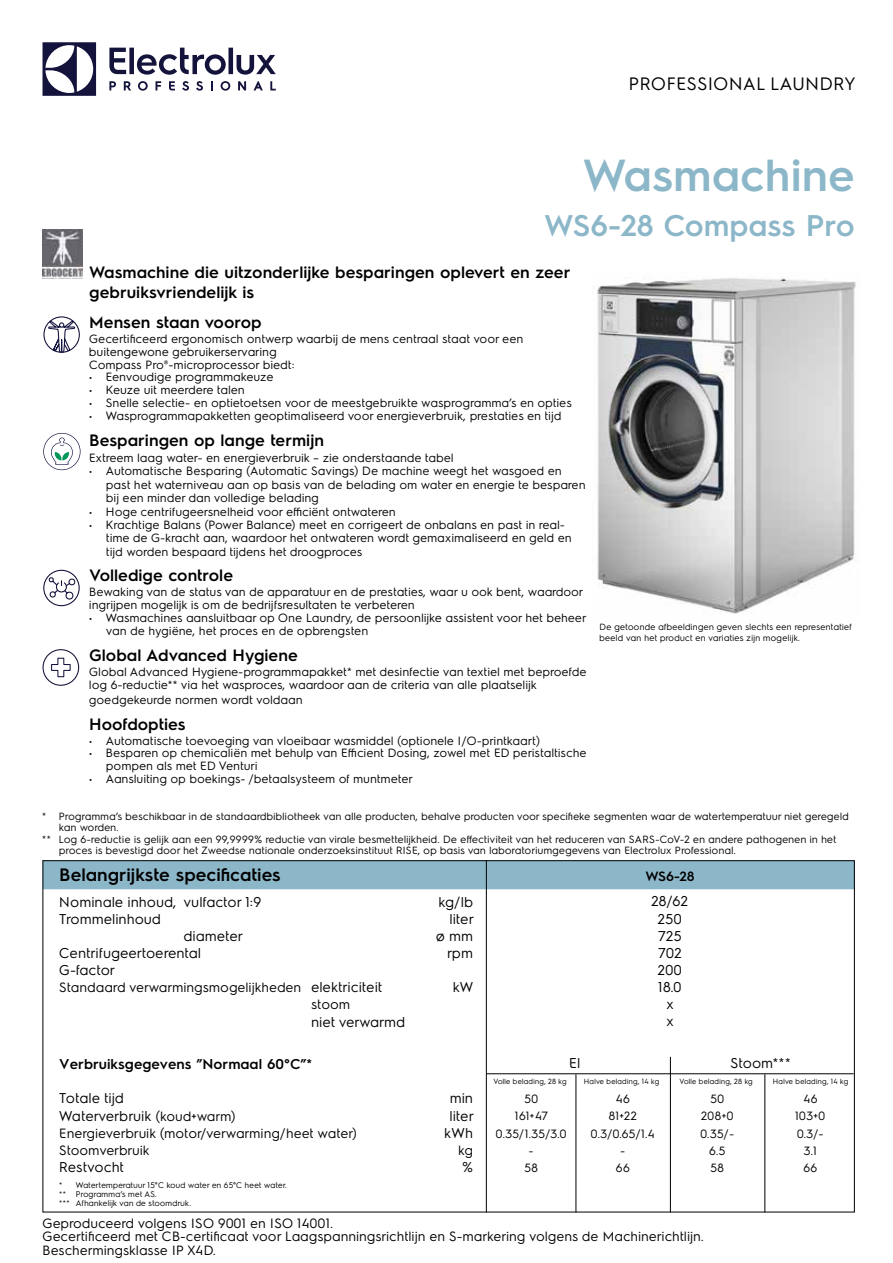
<style>
.page{position:relative;width:893px;height:1263px;background:#fff}
.page>*{position:absolute;margin:0;border:0;box-sizing:border-box;transform-origin:0 0}
.t1{font:600 45px "Electrolux Sans";color:#8cb7c9}
.t2{font:600 30px "Electrolux Sans";color:#8cb7c9}
.t3{font:600 18px "Electrolux Sans";color:#000}
.t4{font:18px "Electrolux Sans";color:#000}
.t5{font:600 16.5px/19.8px "Electrolux Sans";color:#000}
.t6{font:14.25px/17.1px "Electrolux Sans";color:#000;text-align:center}
.t7{font:600 14.25px "Electrolux Sans";color:#000}
.t8{font:13.5px/13.5px "Electrolux Sans";color:#000}
.t9{font:600 13.5px "Electrolux Sans";color:#000}
.t10{font:12px/12.8px "Electrolux Sans";color:#000}
.t11{font:10.5px/10.5px "Electrolux Sans";color:#000}
.t12{font:9px/10.8px "Electrolux Sans";color:#000}
.t13{font:8.25px/9px "Electrolux Sans";color:#000}
.t14{font:7.5px "Electrolux Sans";color:#000}
.s1{font-size:14.25px}
.s2{font-size:13.5px}
</style>
<div class="page">
<svg style="left:43px;top:42px;width:53px;height:54px"></svg>
<svg style="left:109px;top:48px;width:167px;height:27px"></svg>
<svg style="left:270px;top:81px;width:6px;height:9px"></svg>
<svg style="left:221px;top:81px;width:9px;height:10px"></svg>
<svg style="left:211px;top:81px;width:2px;height:9px"></svg>
<svg style="left:196px;top:81px;width:7px;height:10px"></svg>
<svg style="left:182px;top:81px;width:7px;height:10px"></svg>
<svg style="left:169px;top:81px;width:6px;height:9px"></svg>
<svg style="left:156px;top:81px;width:5px;height:9px"></svg>
<svg style="left:138px;top:81px;width:10px;height:10px"></svg>
<svg style="left:124px;top:81px;width:7px;height:9px"></svg>
<svg style="left:109px;top:81px;width:7px;height:9px"></svg>
<svg style="left:254px;top:81px;width:9px;height:9px"></svg>
<svg style="left:238px;top:81px;width:8px;height:9px"></svg>
<div style="left:45px;top:862px;width:808px;height:27px;background:#8cb7c9"></div>
<hr style="left:486px;top:860px;width:1px;height:352px;background:#000">
<hr style="left:486px;top:1073px;width:368px;height:1px;background:#000">
<hr style="left:576px;top:1074px;width:1px;height:138px;background:#000">
<hr style="left:670px;top:1057px;width:1px;height:155px;background:#000">
<hr style="left:764px;top:1074px;width:1px;height:138px;background:#000">
<img style="left:597px;top:278px;width:259px;height:336px">
<img style="left:43px;top:229px;width:39px;height:50px">
<svg style="left:48px;top:319px;width:28px;height:34px"></svg>
<div style="left:43px;top:316px;width:37px;height:37px;border:1px solid #14133b;border-radius:50%"></div>
<svg style="left:48px;top:577px;width:28px;height:23px"></svg>
<div style="left:43px;top:570px;width:37px;height:36px;border:1px solid #14133b;border-radius:50%"></div>
<svg style="left:43px;top:433px;width:38px;height:37px"></svg>
<svg style="left:43px;top:649px;width:36px;height:37px"></svg>
<h3 class="t4" style="left:629px;top:71px;width:229px">PROFESSIONAL LAUNDRY</h3>
<h1 class="t1" style="left:582px;top:143px;width:274px">Wasmachine</h1>
<h2 class="t2" style="left:544px;top:204px;width:312px">WS6-28 Compass Pro</h2>
<h3 class="t5" style="left:89px;top:261px;width:483px">Wasmachine die uitzonderlijke besparingen oplevert en zeer gebruiksvriendelijk is</h3>
<h3 class="t5" style="left:89px;top:311px;width:174px">Mensen staan voorop</h3>
<p class="t10" style="left:89px;top:332px;width:436px">Gecertificeerd ergonomisch ontwerp waarbij de mens centraal staat voor een buitengewone gebruikerservaring<br>Compass Pro®-microprocessor biedt:</p>
<p class="t10" style="left:89px;top:370px;width:186px">• Eenvoudige programmakeuze</p>
<p class="t10" style="left:89px;top:383px;width:157px">• Keuze uit meerdere talen</p>
<p class="t10" style="left:89px;top:395px;width:484px">• Snelle selectie- en optietoetsen voor de meestgebruikte wasprogramma’s en opties</p>
<p class="t10" style="left:89px;top:409px;width:474px">• Wasprogrammapakketten geoptimaliseerd voor energieverbruik, prestaties en tijd</p>
<h3 class="t5" style="left:89px;top:429px;width:236px">Besparingen op lange termijn</h3>
<p class="t10" style="left:89px;top:450px;width:366px">Extreem laag water- en energieverbruik – zie onderstaande tabel</p>
<p class="t10" style="left:106px;top:464px;width:481px;line-height:13.5px;text-indent:-17px">• Automatische Besparing (Automatic Savings) De machine weegt het wasgoed en past het waterniveau aan op basis van de belading om water en energie te besparen bij een minder dan volledige belading</p>
<p class="t10" style="left:89px;top:504px;width:308px">• Hoge centrifugeersnelheid voor efficiënt ontwateren</p>
<p class="t10" style="left:106px;top:518px;width:467px;text-indent:-17px">• Krachtige Balans (Power Balance) meet en corrigeert de onbalans en past in real&shy;time de G-kracht aan, waardoor het ontwateren wordt gemaximaliseerd en geld en tijd worden bespaard tijdens het droogproces</p>
<h3 class="t5" style="left:89px;top:565px;width:145px">Volledige controle</h3>
<p class="t10" style="left:89px;top:585px;width:496px">Bewaking van de status van de apparatuur en de prestaties, waar u ook bent, waardoor ingrijpen mogelijk is om de bedrijfsresultaten te verbeteren</p>
<p class="t10" style="left:106px;top:610px;width:482px;line-height:13.5px;text-indent:-17px">• Wasmachines aansluitbaar op One Laundry, de persoonlijke assistent voor het beheer van de hygiëne, het proces en de opbrengsten</p>
<h3 class="t5" style="left:89px;top:644px;width:210px">Global Advanced Hygiene</h3>
<p class="t10" style="left:89px;top:665px;width:499px">Global Advanced Hygiene-programmapakket* met desinfectie van textiel met beproefde log 6-reductie** via het wasproces, waardoor aan de criteria van alle plaatselijk</p>
<p class="t10" style="left:89px;top:692px;width:215px">goedgekeurde normen wordt voldaan</p>
<h3 class="t5" style="left:89px;top:713px;width:98px">Hoofdopties</h3>
<p class="t10" style="left:89px;top:733px;width:453px">• Automatische toevoeging van vloeibaar wasmiddel (optionele I/O-printkaart)</p>
<p class="t10" style="left:106px;top:746px;width:482px;text-indent:-17px">• Besparen op chemicaliën met behulp van Efficient Dosing, zowel met ED peristaltische pompen als met ED Venturi</p>
<p class="t10" style="left:89px;top:771px;width:325px">• Aansluiting op boekings- /betaalsysteem of muntmeter</p>
<p class="t11" style="left:59px;top:811px;width:791px;text-indent:-17px">* Programma’s beschikbaar in de standaardbibliotheek van alle producten, behalve producten voor specifieke segmenten waar de watertemperatuur niet geregeld kan worden.</p>
<p class="t11" style="left:59px;top:834px;width:779px;text-indent:-17px">** Log 6-reductie is gelijk aan een 99,9999% reductie van virale besmettelijkheid. De effectiviteit van het reduceren van SARS-CoV-2 en andere pathogenen in het proces is bevestigd door het Zweedse nationale onderzoeksinstituut RISE, op basis van laboratoriumgegevens van Electrolux Professional.</p>
<p class="t12" style="left:600px;top:621px;width:254px">De getoonde afbeeldingen geven slechts een representatief beeld van het product en variaties zijn mogelijk.</p>
<h3 class="t3" style="left:59px;top:862px;width:223px">Belangrijkste specificaties</h3>
<p class="t6" style="left:59px;top:892px;width:204px">Nominale inhoud, vulfactor 1:9</p>
<p class="t6" style="left:439px;top:892px;width:36px">kg/lb</p>
<p class="t6" style="left:59px;top:909px;width:103px">Trommelinhoud</p>
<p class="t6" style="left:450px;top:909px;width:26px">liter</p>
<p class="t6" style="left:184px;top:926px;width:61px">diameter</p>
<p class="t6" style="left:436px;top:926px;width:39px">ø mm</p>
<p class="t6" style="left:59px;top:944px;width:144px">Centrifugeertoerental</p>
<p class="t6" style="left:447px;top:944px;width:27px">rpm</p>
<p class="t6" style="left:59px;top:961px;width:57px">G-factor</p>
<p class="t8" style="left:59px;top:980px;width:325px">Standaard verwarmingsmogelijkheden <span class="s1">elektriciteit</span></p>
<p class="t6" style="left:453px;top:978px;width:22px">kW</p>
<p class="t8" style="left:311px;top:997px;width:41px">stoom</p>
<p class="t6" style="left:311px;top:1012px;width:96px">niet verwarmd</p>
<p class="t7" style="left:59px;top:1054px;width:254px">Verbruiksgegevens ”Normaal 60°C”*</p>
<p class="t6" style="left:59px;top:1089px;width:67px">Totale tijd</p>
<p class="t6" style="left:450px;top:1089px;width:25px">min</p>
<p class="t6" style="left:59px;top:1106px;width:178px">Waterverbruik <span class="s2">(koud+warm)</span></p>
<p class="t6" style="left:450px;top:1106px;width:26px">liter</p>
<p class="t8" style="left:59px;top:1125px;width:299px">Energieverbruik (motor/verwarming/heet water)</p>
<p class="t6" style="left:444px;top:1123px;width:30px">kWh</p>
<p class="t8" style="left:59px;top:1142px;width:92px">Stoomverbruik</p>
<p class="t8" style="left:458px;top:1142px;width:16px">kg</p>
<p class="t6" style="left:59px;top:1157px;width:67px">Restvocht</p>
<p class="t6" style="left:462px;top:1157px;width:12px">%</p>
<p class="t13" style="left:59px;top:1180px;width:229px">* Watertemperatuur 15°C koud water en 65°C heet water. ** Programma’s met AS.<br>*** Afhankelijk van de stoomdruk.</p>
<p class="t9" style="left:645px;top:867px;width:51px">WS6-28</p>
<p class="t6" style="left:652px;top:892px;width:38px">28/62<br>250<br>725<br>702<br>200<br>18.0<br>x<br>x</p>
<p class="t6" style="left:569px;top:1053px;width:13px">El</p>
<p class="t6" style="left:731px;top:1053px;width:62px">Stoom***</p>
<p class="t14" style="left:493px;top:1076px;width:75px">Volle belading, 28 kg</p>
<p class="t14" style="left:584px;top:1076px;width:77px">Halve belading, 14 kg</p>
<p class="t14" style="left:679px;top:1076px;width:75px">Volle belading, 28 kg</p>
<p class="t14" style="left:773px;top:1076px;width:77px">Halve belading, 14 kg</p>
<p class="t10" style="left:524px;top:1092px;width:16px">50</p>
<p class="t10" style="left:616px;top:1092px;width:16px">46</p>
<p class="t10" style="left:710px;top:1092px;width:16px">50</p>
<p class="t10" style="left:803px;top:1092px;width:16px">46</p>
<p class="t10" style="left:515px;top:1109px;width:35px">161+47</p>
<p class="t10" style="left:609px;top:1109px;width:30px">81+22</p>
<p class="t10" style="left:701px;top:1109px;width:34px">208+0</p>
<p class="t10" style="left:795px;top:1109px;width:32px">103+0</p>
<p class="t10" style="left:496px;top:1126px;width:73px">0.35/1.35/3.0</p>
<p class="t10" style="left:591px;top:1126px;width:66px">0.3/0.65/1.4</p>
<p class="t10" style="left:701px;top:1126px;width:35px">0.35/-</p>
<p class="t10" style="left:797px;top:1126px;width:28px">0.3/-</p>
<p class="t10" style="left:529px;top:1143px;width:7px">-</p>
<p class="t10" style="left:620px;top:1143px;width:7px">-</p>
<p class="t10" style="left:709px;top:1143px;width:18px">6.5</p>
<p class="t10" style="left:804px;top:1143px;width:15px">3.1</p>
<p class="t10" style="left:524px;top:1160px;width:15px">58</p>
<p class="t10" style="left:616px;top:1160px;width:16px">66</p>
<p class="t10" style="left:710px;top:1160px;width:15px">58</p>
<p class="t10" style="left:803px;top:1160px;width:16px">66</p>
<p class="t8" style="left:43px;top:1215px;width:663px">Geproduceerd volgens ISO 9001 en ISO 14001.<br>Gecertificeerd met CB-certificaat voor Laagspanningsrichtlijn en S-markering volgens de Machinerichtlijn.<br>Beschermingsklasse IP X4D.</p>
</div>
